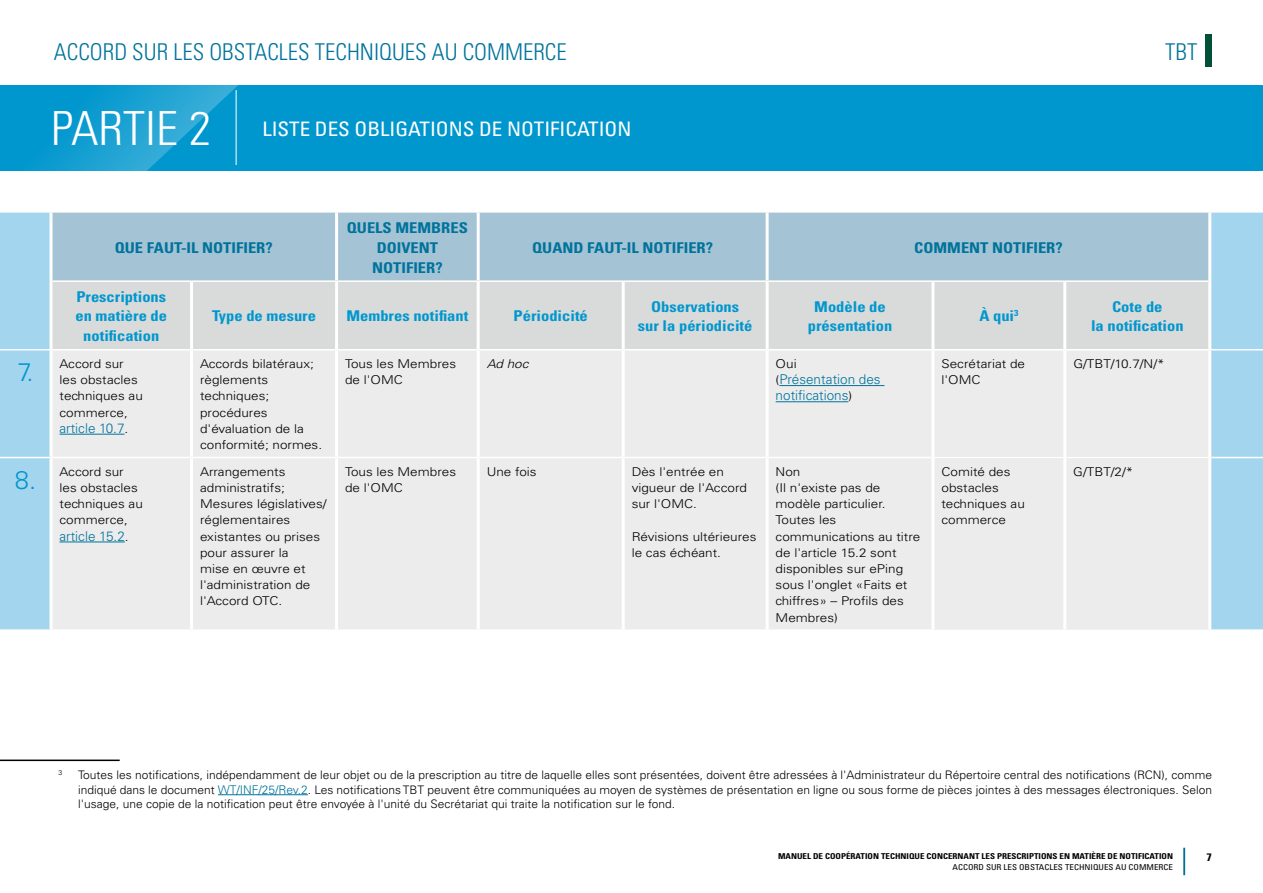
<style>
.page{position:relative;width:1263px;height:893px;background:#fff}
.page>*{position:absolute;margin:0;border:0;box-sizing:border-box;transform-origin:0 0}
.t1{font:300 condensed 47.1px "Univers LT Std";color:#fff;scale:1.05 1}
.t2{font:300 25.5px "Univers LT Std";color:#0097ce}
.t3{font:300 condensed 23.1px "Univers LT Std";color:#00739c}
.t4{font:condensed 19.95px "Univers LT Std";color:#fff;scale:1.05 1}
.t5{font:700 condensed 14.85px/19.8px "Univers LT Std";color:#0097ce;text-align:center;scale:1.11 1}
.t6{font:700 condensed 14.85px/19.8px "Univers LT Std";color:#00739c;text-align:center;scale:1.11 1}
.t7{font:300 13.5px/16.2px "Univers LT Std";color:#00739c}
.t8{font:300 12.15px/16.2px "Univers LT Std";color:#000;scale:1.11 1}
.t9{font:italic 300 12.15px "Univers LT Std";color:#000;scale:1.11 1}
.t10{font:300 11.7px/14.4px "Univers LT Std";color:#000;text-align:justify}
.t11{font:700 condensed 10.8px "Univers LT Std";color:#000;scale:1.11 1}
.t12{font:700 condensed 8.1px "Univers LT Std";color:#000;scale:1.11 1}
.t13{font:condensed 8.1px "Univers LT Std";color:#000;scale:1.11 1}
.t14{font:300 6.9px "Univers LT Std";color:#000}
.s1{font-size:12.15px;color:#000}
.s2{font-size:12px;color:#00739c}
</style>
<div class="page">
<hr style="left:1183px;top:848px;width:2px;height:27px;background:#00739c">
<div style="left:0;top:85px;width:1263px;height:85px;background:#0097ce"></div>
<svg style="left:0;top:85px;width:238px;height:128px"></svg>
<div style="left:1206px;top:34px;width:6px;height:33px;background:#005137"></div>
<div style="left:0;top:213px;width:1263px;height:416px;background:#a4d5ee"></div>
<div style="left:53px;top:213px;width:1155px;height:67px;background:#a4c3d4"></div>
<div style="left:53px;top:282px;width:1155px;height:67px;background:#d9dada"></div>
<div style="left:53px;top:350px;width:1010px;height:280px;background:#ececec"></div>
<div style="left:1066px;top:350px;width:142px;height:280px;background:#ececec"></div>
<hr style="left:50px;top:213px;width:3px;height:68px;background:#fff">
<hr style="left:335px;top:213px;width:3px;height:67px;background:#fff">
<hr style="left:477px;top:213px;width:3px;height:67px;background:#fff">
<hr style="left:766px;top:213px;width:3px;height:67px;background:#fff">
<hr style="left:1208px;top:213px;width:3px;height:68px;background:#fff">
<hr style="left:50px;top:281px;width:3px;height:68px;background:#fff">
<hr style="left:190px;top:282px;width:3px;height:67px;background:#fff">
<hr style="left:335px;top:282px;width:3px;height:67px;background:#fff">
<hr style="left:477px;top:282px;width:3px;height:67px;background:#fff">
<hr style="left:622px;top:282px;width:3px;height:67px;background:#fff">
<hr style="left:766px;top:282px;width:3px;height:67px;background:#fff">
<hr style="left:931px;top:282px;width:3px;height:67px;background:#fff">
<hr style="left:1063px;top:282px;width:3px;height:67px;background:#fff">
<hr style="left:1208px;top:281px;width:3px;height:68px;background:#fff">
<hr style="left:50px;top:350px;width:3px;height:107px;background:#fff">
<hr style="left:190px;top:350px;width:3px;height:107px;background:#fff">
<hr style="left:335px;top:350px;width:3px;height:107px;background:#fff">
<hr style="left:477px;top:350px;width:3px;height:107px;background:#fff">
<hr style="left:622px;top:350px;width:3px;height:107px;background:#fff">
<hr style="left:766px;top:350px;width:3px;height:107px;background:#fff">
<hr style="left:931px;top:350px;width:3px;height:107px;background:#fff">
<hr style="left:1063px;top:350px;width:3px;height:107px;background:#fff">
<hr style="left:50px;top:458px;width:3px;height:171px;background:#fff">
<hr style="left:190px;top:458px;width:3px;height:171px;background:#fff">
<hr style="left:335px;top:458px;width:3px;height:171px;background:#fff">
<hr style="left:477px;top:458px;width:3px;height:171px;background:#fff">
<hr style="left:622px;top:458px;width:3px;height:171px;background:#fff">
<hr style="left:766px;top:458px;width:3px;height:171px;background:#fff">
<hr style="left:931px;top:457px;width:3px;height:172px;background:#fff">
<hr style="left:1063px;top:458px;width:3px;height:172px;background:#fff">
<hr style="left:53px;top:280px;width:139px;height:2px;background:#fff">
<hr style="left:192px;top:280px;width:145px;height:2px;background:#fff">
<hr style="left:337px;top:280px;width:141px;height:2px;background:#fff">
<hr style="left:478px;top:280px;width:145px;height:2px;background:#fff">
<hr style="left:623px;top:280px;width:144px;height:2px;background:#fff">
<hr style="left:767px;top:280px;width:166px;height:2px;background:#fff">
<hr style="left:933px;top:280px;width:132px;height:2px;background:#fff">
<hr style="left:1065px;top:280px;width:143px;height:2px;background:#fff">
<hr style="left:0;top:349px;width:51px;height:1px;background:#fff">
<hr style="left:51px;top:349px;width:141px;height:1px;background:#fff">
<hr style="left:192px;top:349px;width:145px;height:1px;background:#fff">
<hr style="left:337px;top:349px;width:141px;height:1px;background:#fff">
<hr style="left:478px;top:349px;width:145px;height:1px;background:#fff">
<hr style="left:623px;top:349px;width:144px;height:1px;background:#fff">
<hr style="left:767px;top:349px;width:166px;height:1px;background:#fff">
<hr style="left:933px;top:349px;width:132px;height:1px;background:#fff">
<hr style="left:1065px;top:349px;width:145px;height:1px;background:#fff">
<hr style="left:1210px;top:349px;width:53px;height:1px;background:#fff">
<hr style="left:0;top:457px;width:51px;height:1px;background:#fff">
<hr style="left:51px;top:457px;width:141px;height:1px;background:#fff">
<hr style="left:192px;top:457px;width:145px;height:1px;background:#fff">
<hr style="left:337px;top:457px;width:141px;height:1px;background:#fff">
<hr style="left:478px;top:457px;width:145px;height:1px;background:#fff">
<hr style="left:623px;top:457px;width:144px;height:1px;background:#fff">
<hr style="left:767px;top:457px;width:164px;height:1px;background:#fff">
<hr style="left:1211px;top:457px;width:52px;height:1px;background:#fff">
<hr style="left:51px;top:629px;width:141px;height:2px;background:#fff">
<hr style="left:192px;top:629px;width:145px;height:2px;background:#fff">
<hr style="left:337px;top:629px;width:141px;height:2px;background:#fff">
<hr style="left:478px;top:629px;width:145px;height:2px;background:#fff">
<hr style="left:623px;top:629px;width:144px;height:2px;background:#fff">
<hr style="left:767px;top:629px;width:166px;height:2px;background:#fff">
<hr style="left:934px;top:457px;width:131px;height:1px;background:#fff">
<hr style="left:1208px;top:350px;width:3px;height:107px;background:#fff">
<hr style="left:1208px;top:457px;width:3px;height:172px;background:#fff">
<hr style="left:1065px;top:457px;width:143px;height:1px;background:#fff">
<hr style="left:60px;top:434px;width:65px;height:1px;background:#00739c">
<hr style="left:779px;top:385px;width:105px;height:1px;background:#00739c">
<hr style="left:776px;top:401px;width:72px;height:1px;background:#00739c">
<hr style="left:60px;top:542px;width:65px;height:1px;background:#00739c">
<hr style="left:0;top:760px;width:120px;height:1px;background:#000">
<hr style="left:218px;top:794px;width:90px;height:1px;background:#00739c">
<h3 class="t3" style="left:54px;top:38px;width:514px">ACCORD SUR LES OBSTACLES TECHNIQUES AU COMMERCE</h3>
<h1 class="t1" style="left:51px;top:101px;width:154px">PARTIE 2</h1>
<h3 class="t4" style="left:262px;top:117px;width:353px">LISTE DES OBLIGATIONS DE NOTIFICATION</h3>
<p class="t6" style="left:115px;top:238px;width:144px">QUE FAUT‑IL NOTIFIER?</p>
<p class="t6" style="left:347px;top:218px;width:111px">QUELS MEMBRES<br>DOIVENT<br>NOTIFIER?</p>
<p class="t6" style="left:532px;top:238px;width:164px">QUAND FAUT-IL NOTIFIER?</p>
<p class="t6" style="left:914px;top:238px;width:135px">COMMENT NOTIFIER?</p>
<h3 class="t3" style="left:1165px;top:38px;width:34px">TBT</h3>
<p class="t5" style="left:75px;top:286px;width:84px">Prescriptions en matière de notification</p>
<h2 class="t2" style="left:18px;top:357px;width:17px">7.</h2>
<p class="t8" style="left:60px;top:356px;width:77px">Accord sur les obstacles techniques au commerce,</p>
<p class="t7" style="left:60px;top:420px;width:70px">article 10.7<span class="s1">.</span></p>
<h2 class="t2" style="left:15px;top:464px;width:23px">8.</h2>
<p class="t8" style="left:60px;top:463px;width:77px">Accord sur les obstacles techniques au commerce,</p>
<p class="t7" style="left:60px;top:528px;width:71px">article 15.2<span class="s1">.</span></p>
<p class="t5" style="left:212px;top:306px;width:95px">Type de mesure</p>
<p class="t5" style="left:346px;top:306px;width:111px">Membres notifiant</p>
<p class="t5" style="left:514px;top:306px;width:68px">Périodicité</p>
<p class="t5" style="left:638px;top:296px;width:105px">Observations<br>sur la périodicité</p>
<p class="t5" style="left:808px;top:296px;width:77px">Modèle de présentation</p>
<p class="t5" style="left:979px;top:306px;width:37px">À qui<sup>3</sup></p>
<p class="t5" style="left:1091px;top:296px;width:85px">Cote de<br>la notification</p>
<p class="t8" style="left:200px;top:356px;width:111px">Accords bilatéraux; règlements techniques; procédures d'évaluation de la conformité; normes.</p>
<p class="t8" style="left:345px;top:356px;width:101px">Tous les Membres de l'OMC</p>
<p class="t9" style="left:487px;top:356px;width:39px">Ad hoc</p>
<p class="t8" style="left:776px;top:356px;width:20px">Oui</p>
<p class="t7" style="left:776px;top:371px;width:107px"><span class="s1">(</span>Présentation des notifications<span class="s1">)</span></p>
<p class="t8" style="left:941px;top:356px;width:77px">Secrétariat de l'OMC</p>
<p class="t8" style="left:1073px;top:356px;width:84px">G/TBT/10.7/N/*</p>
<p class="t8" style="left:200px;top:463px;width:115px">Arrangements administratifs;<br>Mesures législatives/ réglementaires existantes ou prises pour assurer la<br>mise en œuvre et l'administration de l'Accord OTC.</p>
<p class="t8" style="left:345px;top:463px;width:101px">Tous les Membres de l'OMC</p>
<p class="t8" style="left:487px;top:463px;width:47px">Une fois</p>
<p class="t8" style="left:632px;top:463px;width:105px">Dès l'entrée en vigueur de l'Accord sur l'OMC.</p>
<p class="t8" style="left:632px;top:528px;width:114px">Révisions ultérieures le cas échéant.</p>
<p class="t8" style="left:776px;top:463px;width:132px">Non<br>(Il n'existe pas de modèle particulier.<br>Toutes les communications au titre de l'article 15.2 sont disponibles sur ePing sous l'onglet «Faits et chiffres» – Profils des<br>Membres)</p>
<p class="t8" style="left:941px;top:463px;width:77px">Comité des obstacles techniques au commerce</p>
<p class="t8" style="left:1073px;top:463px;width:56px">G/TBT/2/*</p>
<p class="t14" style="left:58px;top:769px;width:5px">3</p>
<p class="t10" style="left:78px;top:768px;width:1135px">Toutes les notifications, indépendamment de leur objet ou de la prescription au titre de laquelle elles sont présentées, doivent être adressées à l'Administrateur du Répertoire central des notifications (RCN), comme indiqué dans le document <span class="s2">WT/INF/25/Rev.2</span>. Les notifications TBT peuvent être communiquées au moyen de systèmes de présentation en ligne ou sous forme de pièces jointes à des messages électroniques. Selon l'usage, une copie de la notification peut être envoyée à l'unité du Secrétariat qui traite la notification sur le fond.</p>
<p class="t12" style="left:778px;top:851px;width:357px">MANUEL DE COOPÉRATION TECHNIQUE CONCERNANT LES PRESCRIPTIONS EN MATIÈRE DE NOTIFICATION</p>
<p class="t13" style="left:953px;top:862px;width:200px">ACCORD SUR LES OBSTACLES TECHNIQUES AU COMMERCE</p>
<p class="t11" style="left:1206px;top:851px;width:6px">7</p>
</div>
